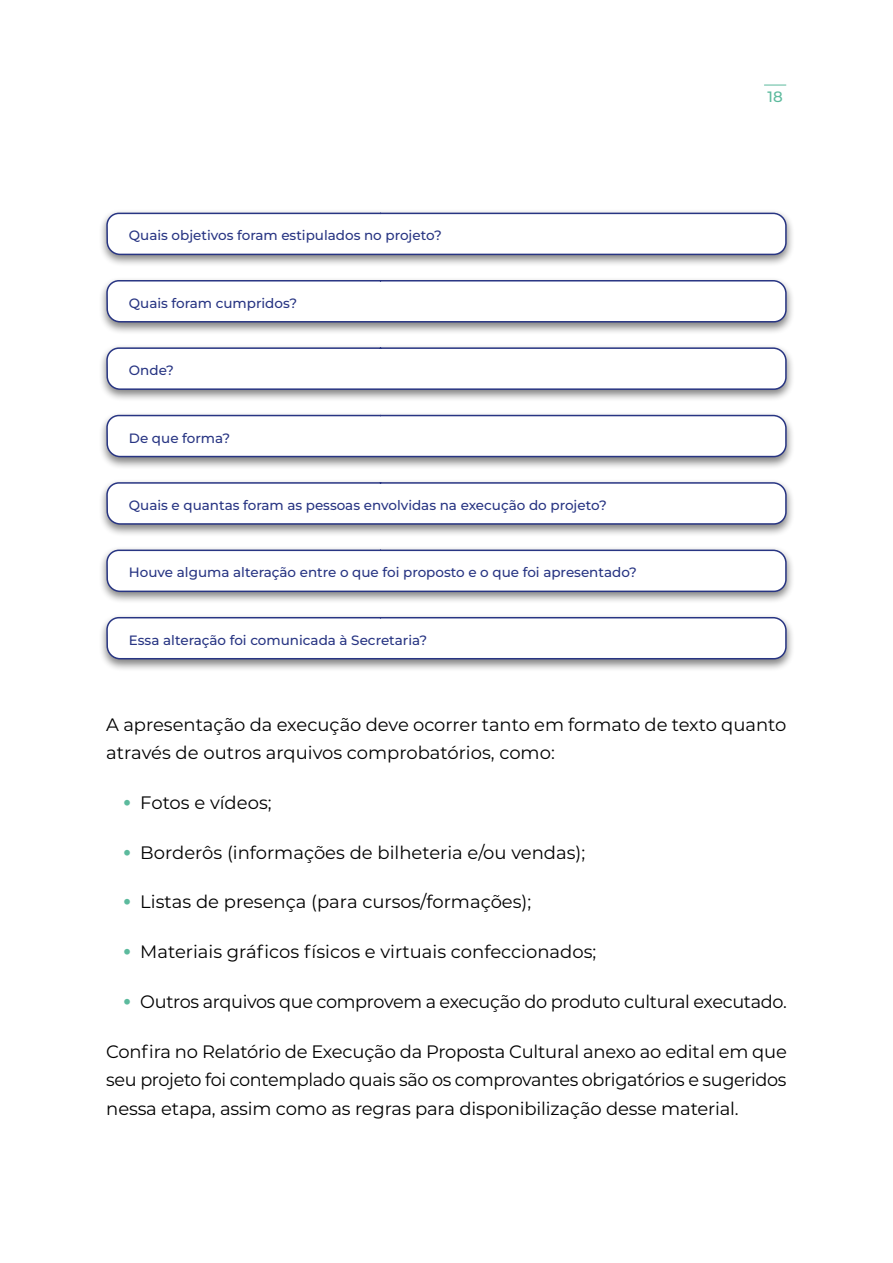
<style>
.page{position:relative;width:893px;height:1263px;background:#fff}
.page>*{position:absolute;margin:0;border:0;box-sizing:border-box;transform-origin:0 0}
.t1{font:18px/28.5px "Montserrat";letter-spacing:-.005em;color:#000}
.t2{font:500 15px "Montserrat";color:#5cba9d}
.t3{font:500 13.5px "Montserrat";color:#283583}
.s1{font-weight:700;font-size:22.5px;color:#5cba9d}
</style>
<div class="page">
<div style="left:98px;top:209px;width:697px;height:59px;background:#000;opacity:.5"></div>
<div style="left:98px;top:276px;width:697px;height:59px;background:#000;opacity:.5"></div>
<div style="left:98px;top:344px;width:697px;height:58px;background:#000;opacity:.5"></div>
<div style="left:98px;top:411px;width:697px;height:59px;background:#000;opacity:.5"></div>
<div style="left:98px;top:478px;width:697px;height:59px;background:#000;opacity:.5"></div>
<svg style="left:105px;top:209px;width:682px;height:56px"></svg>
<div style="left:98px;top:546px;width:697px;height:59px;background:#000;opacity:.5"></div>
<svg style="left:105px;top:265px;width:682px;height:67px"></svg>
<div style="left:98px;top:613px;width:697px;height:59px;background:#000;opacity:.5"></div>
<svg style="left:105px;top:332px;width:682px;height:340px"></svg>
<p class="t3" style="left:129px;top:227px;width:314px">Quais objetivos foram estipulados no projeto?</p>
<p class="t3" style="left:129px;top:294px;width:170px">Quais foram cumpridos?</p>
<p class="t3" style="left:129px;top:361px;width:47px">Onde?</p>
<p class="t3" style="left:129px;top:429px;width:103px">De que forma?</p>
<p class="t3" style="left:129px;top:496px;width:479px">Quais e quantas foram as pessoas envolvidas na execução do projeto?</p>
<p class="t3" style="left:129px;top:564px;width:510px">Houve alguma alteração entre o que foi proposto e o que foi apresentado?</p>
<p class="t3" style="left:129px;top:631px;width:300px">Essa alteração foi comunicada à Secretaria?</p>
<p class="t2" style="left:767px;top:86px;width:17px">18</p>
<p class="t1" style="left:106px;top:709px;width:682px">A apresentação da execução deve ocorrer tanto em formato de texto quanto através de outros arquivos comprobatórios, como:</p>
<p class="t1" style="left:123px;top:787px;width:150px"><span class="s1">•</span> Fotos e vídeos;</p>
<p class="t1" style="left:123px;top:837px;width:463px"><span class="s1">•</span> Borderôs (informações de bilheteria e/ou vendas);</p>
<p class="t1" style="left:123px;top:887px;width:410px"><span class="s1">•</span> Listas de presença (para cursos/formações);</p>
<p class="t1" style="left:123px;top:937px;width:475px"><span class="s1">•</span> Materiais gráficos físicos e virtuais confeccionados;</p>
<p class="t1" style="left:123px;top:986px;width:665px"><span class="s1">•</span> Outros arquivos que comprovem a execução do produto cultural executado.</p>
<p class="t1" style="left:106px;top:1036px;width:682px;text-align:justify">Confira no Relatório de Execução da Proposta Cultural anexo ao edital em que seu projeto foi contemplado quais são os comprovantes obrigatórios e sugeridos nessa etapa, assim como as regras para disponibilização desse material.</p>
</div>
